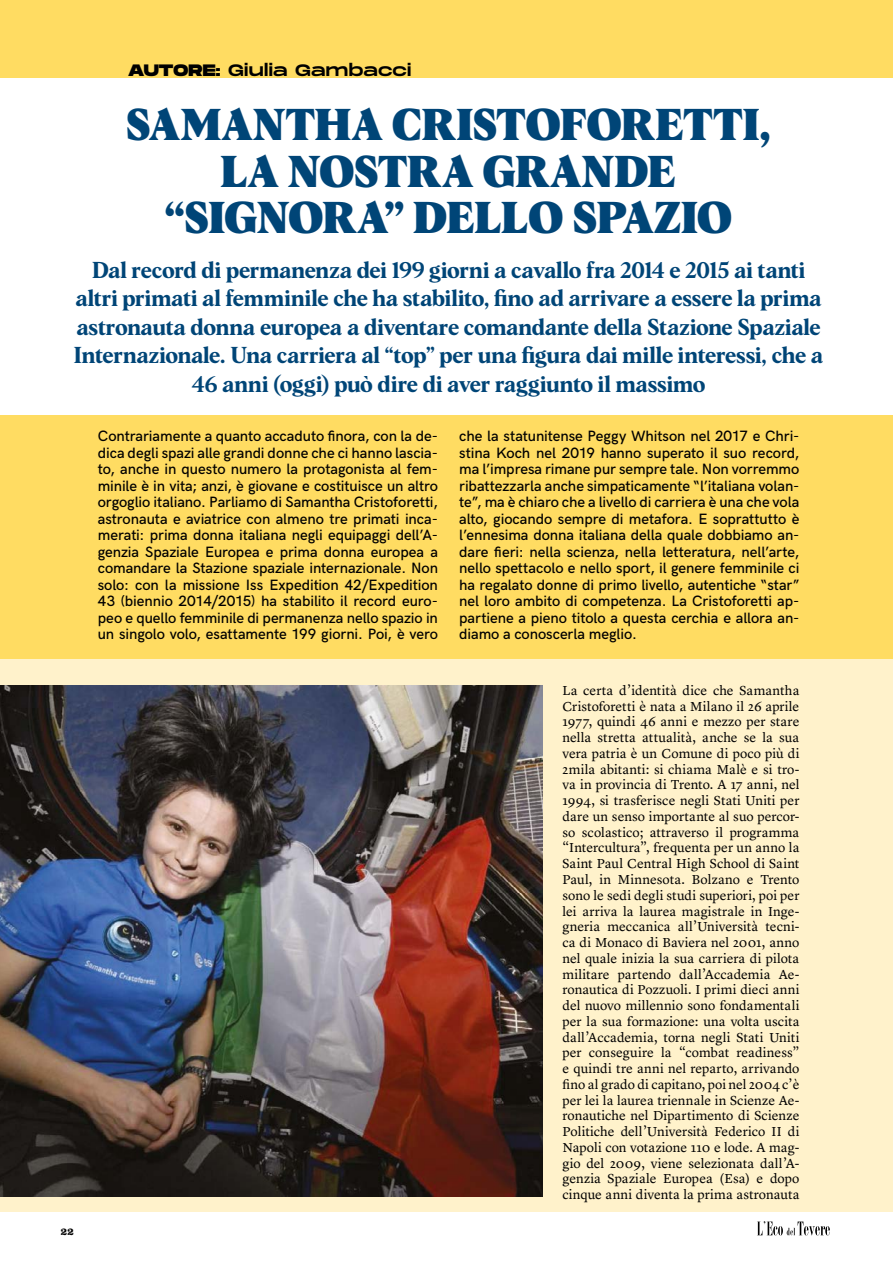
<style>
.page{position:relative;width:893px;height:1263px;background:#fff}
.page>*{position:absolute;margin:0;border:0;box-sizing:border-box;transform-origin:0 0}
.t1{font:900 43.5px/46.5px "Albra Text";letter-spacing:-.02em;color:#004577;text-align:center}
.t2{font:22.5px/28.5px "Albra Text Semi";letter-spacing:-.015em;color:#004577;text-align:center}
.t3{font:16.5px "Monument Extended";letter-spacing:.02em;color:#000}
.t4{font:500 15px/16.5px "HK Grotesk";letter-spacing:-.005em;color:#000;text-align:justify}
.t5{font:13.5px/15.8px "Lyon Text";letter-spacing:.005em;color:#000;text-align:justify}
.t6{font:700 10.5px "Clarendon LT Std";color:#000}
.s1{font-weight:800}
</style>
<div class="page">
<svg style="left:757px;top:1221px;width:73px;height:14px"></svg>
<div style="left:0;top:0;width:893px;height:78px;background:#ffdc62"></div>
<div style="left:0;top:415px;width:893px;height:244px;background:#ffdc62"></div>
<div style="left:0;top:659px;width:893px;height:378px;background:#fff2cb"></div>
<div style="left:0;top:850px;width:893px;height:362px;background:#fff2cb"></div>
<img style="left:0;top:686px;width:543px;height:510px">
<p class="t3" style="left:128px;top:58px;width:285px"><span class="s1">AUTORE:</span> Giulia Gambacci</p>
<h1 class="t1" style="left:126px;top:100px;width:647px">SAMANTHA CRISTOFORETTI,<br>LA NOSTRA GRANDE “SIGNORA” DELLO SPAZIO</h1>
<p class="t2" style="left:74px;top:254px;width:751px">Dal record di permanenza dei 199 giorni a cavallo fra 2014 e 2015 ai tanti altri primati al femminile che ha stabilito, fino ad arrivare a essere la prima astronauta donna europea a diventare comandante della Stazione Spaziale Internazionale. Una carriera al “top” per una figura dai mille interessi, che a 46 anni (oggi) può dire di aver raggiunto il massimo</p>
<p class="t4" style="left:98px;top:427px;width:342px">Contrariamente a quanto accaduto finora, con la de&shy;dica degli spazi alle grandi donne che ci hanno lascia&shy;to, anche in questo numero la protagonista al fem&shy;minile è in vita; anzi, è giovane e costituisce un altro orgoglio italiano. Parliamo di Samantha Cristoforetti, astronauta e aviatrice con almeno tre primati inca&shy;merati: prima donna italiana negli equipaggi dell’A&shy;genzia Spaziale Europea e prima donna europea a comandare la Stazione spaziale internazionale. Non solo: con la missione Iss Expedition 42/Expedition 43 (biennio 2014/2015) ha stabilito il record euro&shy;peo e quello femminile di permanenza nello spazio in un singolo volo, esattamente 199 giorni. Poi, è vero</p>
<p class="t4" style="left:459px;top:427px;width:342px">che la statunitense Peggy Whitson nel 2017 e Chri&shy;stina Koch nel 2019 hanno superato il suo record, ma l’impresa rimane pur sempre tale. Non vorremmo ribattezzarla anche simpaticamente “l’italiana volan&shy;te”, ma è chiaro che a livello di carriera è una che vola alto, giocando sempre di metafora. E soprattutto è l’ennesima donna italiana della quale dobbiamo an&shy;dare fieri: nella scienza, nella letteratura, nell’arte, nello spettacolo e nello sport, il genere femminile ci ha regalato donne di primo livello, autentiche “star” nel loro ambito di competenza. La Cristoforetti ap&shy;partiene a pieno titolo a questa cerchia e allora an&shy;diamo a conoscerla meglio.</p>
<p class="t6" style="left:61px;top:1225px;width:15px">22</p>
<p class="t5" style="left:562px;top:681px;width:238px">La certa d’identità dice che Samantha Cristoforetti è nata a Milano il 26 aprile 1977, quindi 46 anni e mezzo per stare nella stretta attualità, anche se la sua vera patria è un Comune di poco più di 2mila abitanti: si chiama Malè e si tro&shy;va in provincia di Trento. A 17 anni, nel 1994, si trasferisce negli Stati Uniti per dare un senso importante al suo percor&shy;so scolastico; attraverso il programma “Intercultura”, frequenta per un anno la Saint Paul Central High School di Saint Paul, in Minnesota. Bolzano e Trento sono le sedi degli studi superiori, poi per lei arriva la laurea magistrale in Inge&shy;gneria meccanica all’Università tecni&shy;ca di Monaco di Baviera nel 2001, anno nel quale inizia la sua carriera di pilota militare partendo dall’Accademia Ae&shy;ronautica di Pozzuoli. I primi dieci anni del nuovo millennio sono fondamentali per la sua formazione: una volta uscita dall’Accademia, torna negli Stati Uniti per conseguire la “combat readiness” e quindi tre anni nel reparto, arrivando fino al grado di capitano, poi nel 2004 c’è per lei la laurea triennale in Scienze Ae&shy;ronautiche nel Dipartimento di Scienze Politiche dell’Università Federico II di Napoli con votazione 110 e lode. A mag&shy;gio del 2009, viene selezionata dall’A&shy;genzia Spaziale Europea (Esa) e dopo cinque anni diventa la prima astronauta</p>
</div>
